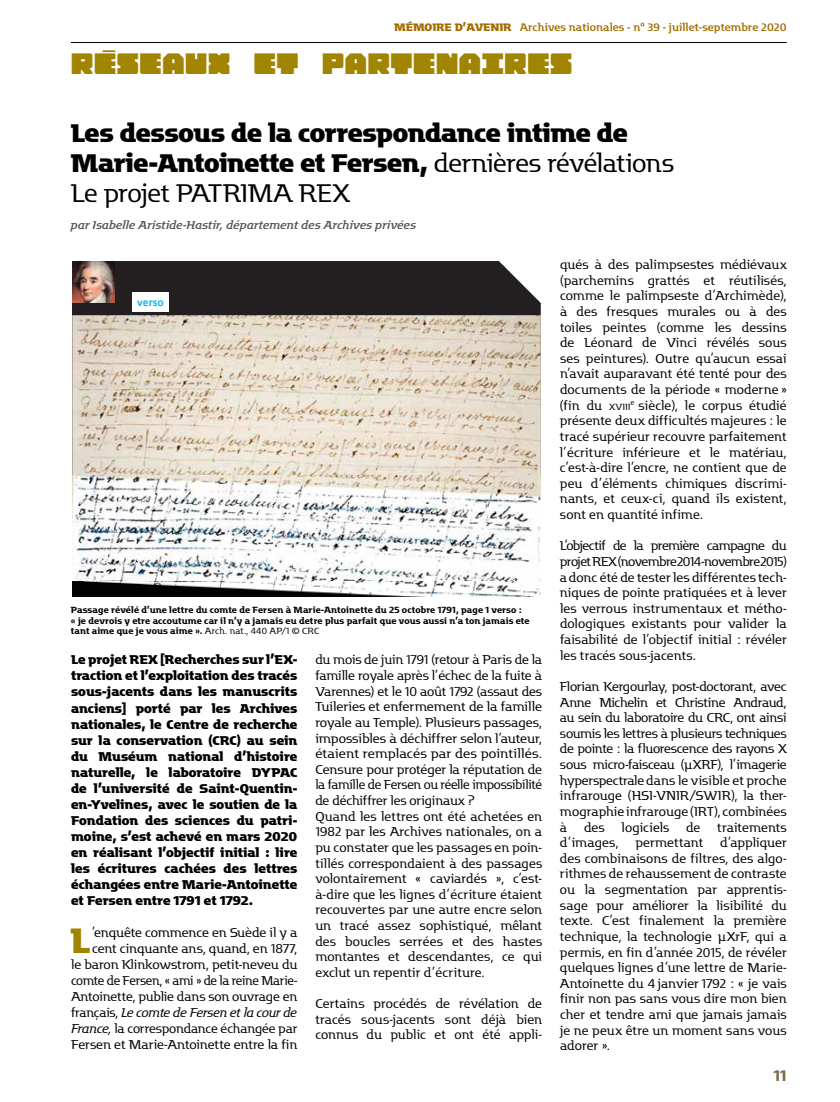
<style>
.page{position:relative;width:840px;height:1102px;background:#fff}
.page>*{position:absolute;margin:0;border:0;box-sizing:border-box;transform-origin:0 0}
.t1{font:700 34.5px "Motter Factum";color:#a18500}
.t2{font:700 25px/30px "Motter Factum";letter-spacing:-.02em;color:#000}
.t3{font:25px "Archives Pro Standard";color:#a18500}
.t4{font:500 15px "Motter Factum";color:#796a48}
.t5{font:12.5px/15.6px "Motter Factum";letter-spacing:-.01em;color:#000;text-align:justify}
.t6{font:700 12.5px/16px "Motter Factum";color:#000;text-align:justify}
.t7{font:700 11.75px "Calibri";letter-spacing:-.005em;color:#10b8ec}
.t8{font:italic 11.25px "Motter Factum";color:#575756}
.t9{font:10.62px "Motter Factum";color:#a56c01}
.t10{font:500 8.75px/10.5px "Motter Factum";letter-spacing:.01em;color:#000}
.s1{font-weight:700}
.s2{font-weight:400}
.s3{font-size:8.75px}
.s4{font-style:italic}
</style>
<div class="page">
<hr style="left:71px;top:42px;width:716px;height:1px;background:#000">
<div style="left:72px;top:261px;width:469px;height:54px;background:#231f20"></div>
<svg style="left:464px;top:262px;width:46px;height:10px"></svg>
<img style="left:72px;top:261px;width:42px;height:41px">
<img style="left:72px;top:315px;width:469px;height:282px">
<div style="left:132px;top:293px;width:36px;height:19px;background:#fff"></div>
<svg style="left:168px;top:293px;width:1px;height:19px"></svg>
<img style="left:72px;top:476px;width:469px;height:104px">
<p class="t9" style="left:394px;top:21px;width:394px"><span class="s1">MÉMOIRE D’AVENIR</span> Archives nationales - n° 39 - juillet-septembre 2020</p>
<h2 class="t3" style="left:71px;top:50px;width:503px">RÉSEAUX ET PARTENAIRES</h2>
<h2 class="t2" style="left:71px;top:118px;width:605px">Les dessous de la correspondance intime de<br>Marie-Antoinette et Fersen, <span class="s2">dernières révélations<br>Le projet PATRIMA REX</span></h2>
<p class="t8" style="left:71px;top:219px;width:347px">par Isabelle Aristide-Hastir, département des Archives privées</p>
<p class="t5" style="left:560px;top:257px;width:228px">qués à des palimpsestes médiévaux (parchemins grattés et réutilisés, comme le palimpseste d’Archimède), à des fresques murales ou à des toiles peintes (comme les dessins de Léonard de Vinci révélés sous ses peintures). Outre qu’aucun essai n’avait auparavant été tenté pour des documents de la période « moderne » (fin du <span class="s3">xviii</span><sup>e</sup> siècle), le corpus étudié présente deux difficultés majeures : le tracé supérieur recouvre parfaitement l’écriture inférieure et le matériau, c’est-à-dire l’encre, ne contient que de peu d’éléments chimiques discrimi&shy;nants, et ceux-ci, quand ils existent, sont en quantité infime.</p>
<p class="t5" style="left:560px;top:539px;width:228px">L’objectif de la première campagne du projet REX (novembre2014-novembre2015) a donc été de tester les différentes tech&shy;niques de pointe pratiquées et à lever les verrous instrumentaux et métho&shy;dologiques existants pour valider la faisabilité de l’objectif initial : révéler les tracés sous-jacents.</p>
<p class="t5" style="left:560px;top:679px;width:228px">Florian Kergourlay, post-doctorant, avec Anne Michelin et Christine Andraud, au sein du laboratoire du CRC, ont ainsi soumis les lettres à plusieurs techniques de pointe : la fluorescence des rayons X sous micro-faisceau (μXRF), l’imagerie hyperspectrale dans le visible et proche infrarouge (HSI-VNIR/SWIR), la ther&shy;mographie infrarouge (IRT), combiné es à</p>
<p class="t7" style="left:137px;top:295px;width:28px">verso</p>
<p class="t10" style="left:71px;top:605px;width:460px">Passage révélé d’une lettre du comte de Fersen à Marie-Antoinette du 25 octobre 1791, page 1 verso :<br>« je devrois y etre accoutume car il n’y a jamais eu detre plus parfait que vous aussi n’a ton jamais ete tant aime que je vous aime ». <span class="s2">Arch. nat., 440 AP/1 © CRC</span></p>
<p class="t6" style="left:71px;top:652px;width:228px">Le projet REX [Recherches sur l’EX&shy;traction et l’exploitation des tracés sous-jacents dans les manuscrits anciens] porté par les Archives nationales, le Centre de recherche sur la conservation (CRC) au sein du Muséum national d’histoire naturelle, le laboratoire DYPAC de l’université de Saint-Quentin&shy;en-Yvelines, avec le soutien de la Fondation des sciences du patri&shy;moine, s’est achevé en mars 2020 en réalisant l’objectif initial : lire les écritures cachées des lettres échangées entre Marie-Antoinette et Fersen entre 1791 et 1792.</p>
<h1 class="t1" style="left:71px;top:921px;width:20px">L</h1>
<p class="t5" style="left:315px;top:653px;width:228px;text-align:left">du mois de juin 1791 (retour à Paris de la famille royale après l’échec de la fuite à Varennes) et le 10 août 1792 (assaut des Tuileries et enfermement de la famille royale au Temple). Plusieurs passages, impossibles à déchiffrer selon l’auteur, étaient remplacés par des pointillés.<br>Censure pour protéger la réputation de la famille de Fersen ou réelle impossibilité de déchiffrer les originaux ?<br>Quand les lettres ont été achetées en 1982 par les Archives nationales, on a pu constater que les passages en poin&shy;tillés correspondaient à des passages volontairement « caviardés », c’est&shy;à-dire que les lignes d’écriture étaient recouvertes par une autre encre selon un tracé assez sophistiqué, mêlant des boucles serrées et des hastes montantes et descendantes, ce qui exclut un repentir d’écriture.</p>
<p class="t5" style="left:315px;top:996px;width:228px">Certains procédés de révélation de tracés sous-jacents sont déjà bien connus du public et ont été appli-</p>
<p class="t5" style="left:584px;top:820px;width:22px">des</p>
<p class="t5" style="left:621px;top:820px;width:49px">logiciels</p>
<p class="t5" style="left:686px;top:820px;width:16px">de</p>
<p class="t5" style="left:717px;top:820px;width:71px">traitements</p>
<p class="t5" style="left:560px;top:835px;width:60px">d’images,</p>
<p class="t5" style="left:635px;top:835px;width:69px">permettant</p>
<p class="t5" style="left:560px;top:835px;width:228px;text-indent:160px">d’appliquer des combinaisons de filtres, des algo&shy;rithmes de rehaussement de contraste ou la segmentation par apprentis&shy;sage pour améliorer la lisibilité du texte. C’est finalement la première technique, la technologie μXrF, qui a permis, en fin d’année 2015, de révéler quelques lignes d’une lettre de Marie-Antoinette du 4 janvier 1792 : « je vais finir non pas sans vous dire mon bien cher et tendre ami que jamais jamais je ne peux être un moment sans vous adorer ».</p>
<p class="t5" style="left:71px;top:925px;width:228px;line-height:16px;text-align:right">’enquête commence en Suède il y a cent cinquante ans, quand, en 1877,<br>le baron Klinkowstrom, petit-neveu du comte de Fersen, « ami » de la reine Marie-Antoinette, publie dans son ouvrage en français, <span class="s4">Le comte de Fersen et la cour de France,</span> la correspondance échangée par Fersen et Marie-Antoinette entre la fin</p>
<p class="t4" style="left:774px;top:1067px;width:14px">11</p>
</div>
